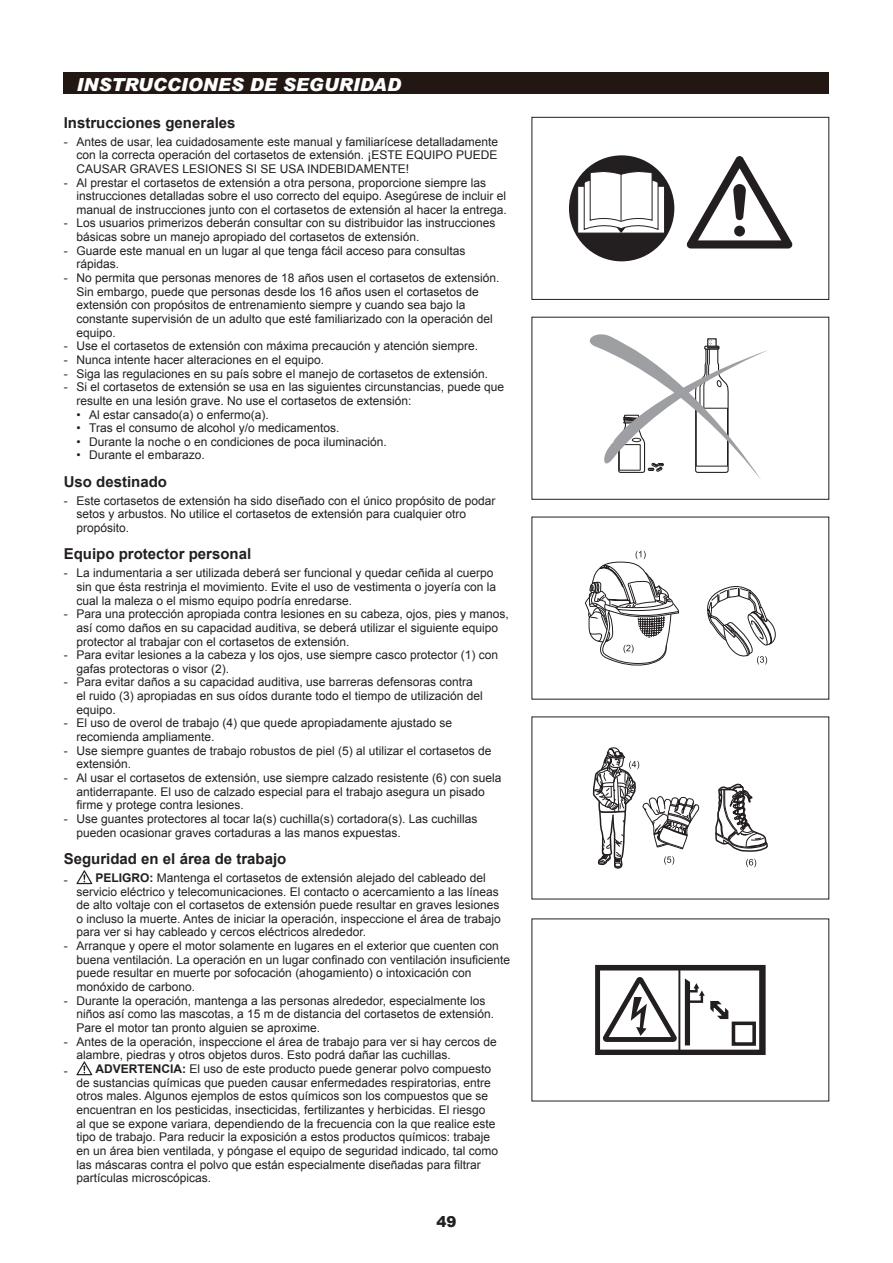
<style>
.page{position:relative;width:893px;height:1263px;background:#fff}
.page>*{position:absolute;margin:0;border:0;box-sizing:border-box;transform-origin:0 0}
.t1{font:italic 900 18px "Arial";color:#fff}
.t2{font:700 15px "Arial";color:#231f20}
.t3{font:900 15px "Arial";color:#231f20}
.t4{font:12px/13.6px "Arial";color:#231f20}
.s1{font-weight:700}
</style>
<div class="page">
<svg style="left:77px;top:870px;width:15px;height:14px"></svg>
<svg style="left:77px;top:1061px;width:15px;height:14px"></svg>
<svg style="left:687px;top:156px;width:105px;height:92px"></svg>
<div style="left:569px;top:155px;width:105px;height:106px;background:#231f20;border-radius:50%"></div>
<svg style="left:577px;top:169px;width:88px;height:64px"></svg>
<hr style="left:621px;top:174px;width:1px;height:47px;background:#231f20">
<div style="left:531px;top:117px;width:298px;height:183px;border:1px solid #231f20"></div>
<div style="left:64px;top:72px;width:765px;height:22px;background:#221713"></div>
<svg style="left:589px;top:334px;width:179px;height:144px"></svg>
<div style="left:531px;top:317px;width:298px;height:183px;border:1px solid #231f20"></div>
<svg style="left:585px;top:551px;width:95px;height:115px"></svg>
<svg style="left:707px;top:586px;width:69px;height:78px"></svg>
<svg style="left:715px;top:784px;width:53px;height:68px"></svg>
<svg style="left:592px;top:747px;width:108px;height:122px"></svg>
<svg style="left:746px;top:859px;width:10px;height:8px"></svg>
<svg style="left:595px;top:965px;width:171px;height:90px"></svg>
<h1 class="t1" style="left:77px;top:73px;width:326px">INSTRUCCIONES DE SEGURIDAD</h1>
<p class="t2" style="left:64px;top:112px;width:173px">Instrucciones generales</p>
<p class="t4" style="left:77px;top:135px;width:423px;text-align:justify;text-indent:-13px">- Antes de usar, lea cuidadosamente este manual y familiarícese detalladamente con la correcta operación del cortasetos de extensión. ¡ESTE EQUIPO PUEDE CAUSAR GRAVES LESIONES SI SE USA INDEBIDAMENTE!</p>
<p class="t4" style="left:77px;top:176px;width:432px;text-indent:-13px">- Al prestar el cortasetos de extensión a otra persona, proporcione siempre las instrucciones detalladas sobre el uso correcto del equipo. Asegúrese de incluir el manual de instrucciones junto con el cortasetos de extensión al hacer la entrega.</p>
<p class="t4" style="left:77px;top:217px;width:420px;text-indent:-13px">- Los usuarios primerizos deberán consultar con su distribuidor las instrucciones básicas sobre un manejo apropiado del cortasetos de extensión.</p>
<p class="t4" style="left:77px;top:244px;width:390px;text-indent:-13px">- Guarde este manual en un lugar al que tenga fácil acceso para consultas rápidas.</p>
<p class="t4" style="left:77px;top:271px;width:424px;text-indent:-13px">- No permita que personas menores de 18 años usen el cortasetos de extensión.<br>Sin embargo, puede que personas desde los 16 años usen el cortasetos de extensión con propósitos de entrenamiento siempre y cuando sea bajo la constante supervisión de un adulto que esté familiarizado con la operación del equipo.</p>
<p class="t4" style="left:64px;top:339px;width:416px">- Use el cortasetos de extensión con máxima precaución y atención siempre.</p>
<p class="t4" style="left:64px;top:353px;width:262px">- Nunca intente hacer alteraciones en el equipo.</p>
<p class="t4" style="left:64px;top:367px;width:426px">- Siga las regulaciones en su país sobre el manejo de cortasetos de extensión.</p>
<p class="t4" style="left:77px;top:380px;width:429px;text-indent:-13px">- Si el cortasetos de extensión se usa en las siguientes circunstancias, puede que resulte en una lesión grave. No use el cortasetos de extensión:</p>
<p class="t4" style="left:77px;top:408px;width:194px">• Al estar cansado(a) o enfermo(a).</p>
<p class="t4" style="left:77px;top:421px;width:265px">• Tras el consumo de alcohol y/o medicamentos.</p>
<p class="t4" style="left:77px;top:435px;width:312px">• Durante la noche o en condiciones de poca iluminación.</p>
<p class="t4" style="left:77px;top:448px;width:130px">• Durante el embarazo.</p>
<p class="t2" style="left:64px;top:472px;width:105px">Uso destinado</p>
<p class="t4" style="left:77px;top:494px;width:420px;text-indent:-13px">- Este cortasetos de extensión ha sido diseñado con el único propósito de podar setos y arbustos. No utilice el cortasetos de extensión para cualquier otro propósito.</p>
<p class="t2" style="left:64px;top:544px;width:189px">Equipo protector personal</p>
<p class="t4" style="left:77px;top:566px;width:421px;text-indent:-13px">- La indumentaria a ser utilizada deberá ser funcional y quedar ceñida al cuerpo sin que ésta restrinja el movimiento. Evite el uso de vestimenta o joyería con la cual la maleza o el mismo equipo podría enredarse.</p>
<p class="t4" style="left:77px;top:607px;width:434px;text-indent:-13px">- Para una protección apropiada contra lesiones en su cabeza, ojos, pies y manos, así como daños en su capacidad auditiva, se deberá utilizar el siguiente equipo protector al trabajar con el cortasetos de extensión.</p>
<p class="t4" style="left:77px;top:648px;width:423px;text-indent:-13px">- Para evitar lesiones a la cabeza y los ojos, use siempre casco protector (1) con gafas protectoras o visor (2).</p>
<p class="t4" style="left:77px;top:675px;width:408px;text-indent:-13px">- Para evitar daños a su capacidad auditiva, use barreras defensoras contra el ruido (3) apropiadas en sus oídos durante todo el tiempo de utilización del equipo.</p>
<p class="t4" style="left:77px;top:716px;width:377px;text-indent:-13px">- El uso de overol de trabajo (4) que quede apropiadamente ajustado se recomienda ampliamente.</p>
<p class="t4" style="left:77px;top:744px;width:416px;text-indent:-13px">- Use siempre guantes de trabajo robustos de piel (5) al utilizar el cortasetos de extensión.</p>
<p class="t4" style="left:77px;top:771px;width:426px;text-indent:-13px">- Al usar el cortasetos de extensión, use siempre calzado resistente (6) con suela antiderrapante. El uso de calzado especial para el trabajo asegura un pisado firme y protege contra lesiones.</p>
<p class="t4" style="left:77px;top:812px;width:402px;text-indent:-13px">- Use guantes protectores al tocar la(s) cuchilla(s) cortadora(s). Las cuchillas pueden ocasionar graves cortaduras a las manos expuestas.</p>
<p class="t2" style="left:64px;top:849px;width:224px">Seguridad en el área de trabajo</p>
<p class="t4" style="left:77px;top:871px;width:426px;text-indent:-13px">- <span class="s1">PELIGRO:</span> Mantenga el cortasetos de extensión alejado del cableado del servicio eléctrico y telecomunicaciones. El contacto o acercamiento a las líneas de alto voltaje con el cortasetos de extensión puede resultar en graves lesiones o incluso la muerte. Antes de iniciar la operación, inspeccione el área de trabajo para ver si hay cableado y cercos eléctricos alrededor.</p>
<p class="t4" style="left:77px;top:939px;width:435px;text-indent:-13px">- Arranque y opere el motor solamente en lugares en el exterior que cuenten con buena ventilación. La operación en un lugar confinado con ventilación insuficiente puede resultar en muerte por sofocación (ahogamiento) o intoxicación con monóxido de carbono.</p>
<p class="t4" style="left:77px;top:994px;width:419px;text-indent:-13px">- Durante la operación, mantenga a las personas alrededor, especialmente los niños así como las mascotas, a 15 m de distancia del cortasetos de extensión.<br>Pare el motor tan pronto alguien se aproxime.</p>
<p class="t4" style="left:77px;top:1035px;width:422px;text-indent:-13px">- Antes de la operación, inspeccione el área de trabajo para ver si hay cercos de alambre, piedras y otros objetos duros. Esto podrá dañar las cuchillas.</p>
<p class="t4" style="left:77px;top:1062px;width:423px;text-indent:-13px">- <span class="s1">ADVERTENCIA:</span> El uso de este producto puede generar polvo compuesto de sustancias químicas que pueden causar enfermedades respiratorias, entre otros males. Algunos ejemplos de estos químicos son los compuestos que se encuentran en los pesticidas, insecticidas, fertilizantes y herbicidas. El riesgo<br>al que se expone variara, dependiendo de la frecuencia con la que realice este tipo de trabajo. Para reducir la exposición a estos productos químicos: trabaje en un área bien ventilada, y póngase el equipo de seguridad indicado, tal como las máscaras contra el polvo que están especialmente diseñadas para filtrar partículas microscópicas.</p>
<p class="t3" style="left:436px;top:1210px;width:22px">49</p>
</div>
